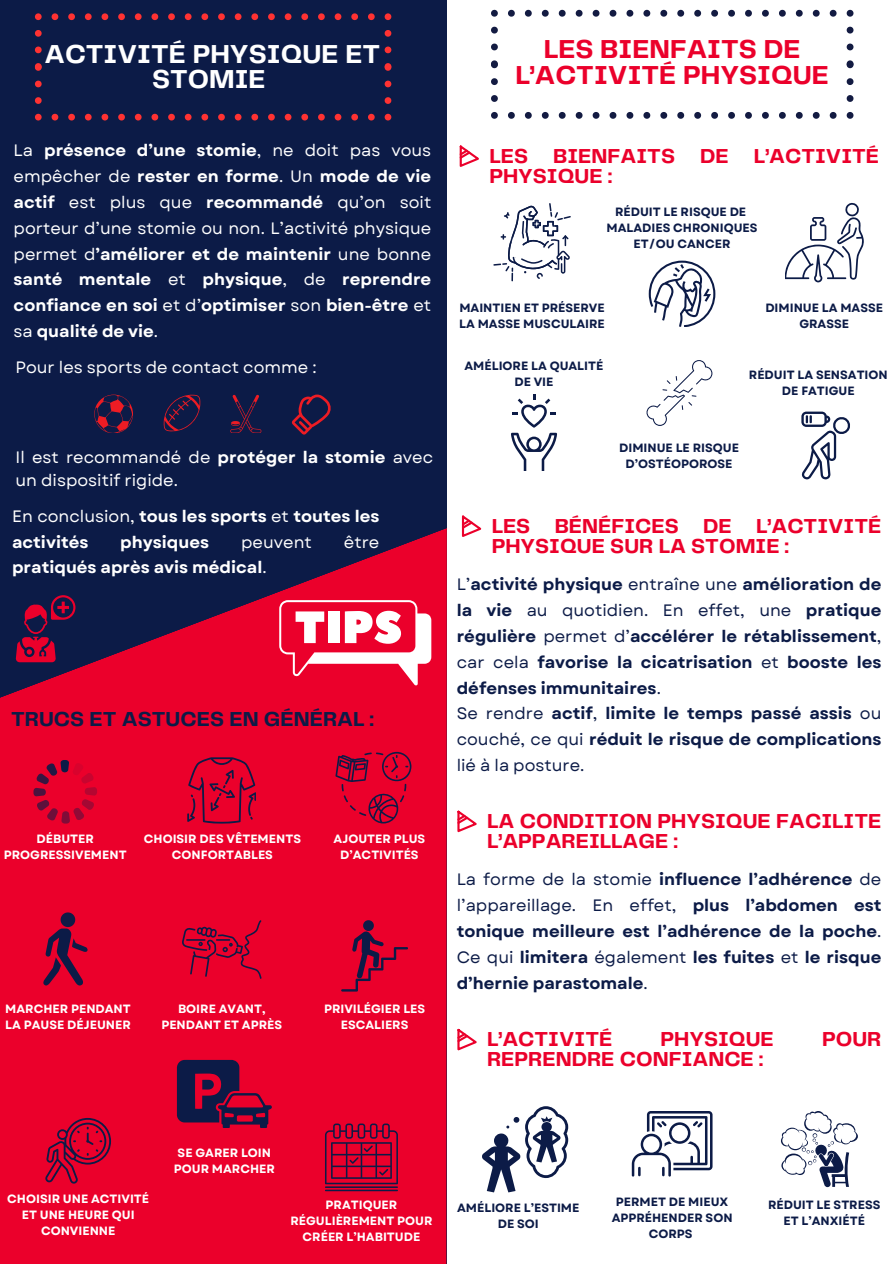
<style>
.page{position:relative;width:893px;height:1264px;background:#fff}
.page>*{position:absolute;margin:0;border:0;box-sizing:border-box;transform-origin:0 0}
.t1{font:700 27px/25.8px "Telegraf";color:#eb002b;text-align:center}
.t2{font:700 27px/25.8px "Telegraf";color:#fff;text-align:center}
.t3{font:700 21px/20.2px "Telegraf";color:#eb002b}
.t4{font:700 21px "Telegraf";color:#0c1b47}
.t5{font:700 16.5px/25.8px "Garet";color:#0c1b47;text-align:justify}
.t6{font:700 16.5px/25.8px "Garet";color:#fff;text-align:justify}
.t7{font:16.5px/22.5px "Garet";color:#fff}
.t8{font:700 12px/16px "Garet";color:#fff;text-align:center}
.t9{font:700 12px/16px "Garet";color:#0c1b47;text-align:center}
.s1{font-weight:400}
.s2{font-weight:700}
</style>
<div class="page">
<div style="left:0;top:0;width:446px;height:1263px;background:#0c1b47"></div>
<svg style="left:0;top:528px;width:447px;height:735px;background:#ce032e"></svg>
<svg style="left:35px;top:13px;width:7px;height:7px"></svg>
<svg style="left:52px;top:13px;width:322px;height:7px"></svg>
<svg style="left:384px;top:13px;width:7px;height:7px"></svg>
<svg style="left:35px;top:30px;width:7px;height:74px"></svg>
<svg style="left:35px;top:114px;width:7px;height:6px"></svg>
<svg style="left:52px;top:114px;width:322px;height:6px"></svg>
<svg style="left:384px;top:114px;width:7px;height:6px"></svg>
<svg style="left:384px;top:30px;width:7px;height:74px"></svg>
<svg style="left:491px;top:10px;width:7px;height:7px"></svg>
<svg style="left:508px;top:10px;width:328px;height:7px"></svg>
<svg style="left:846px;top:10px;width:7px;height:7px"></svg>
<svg style="left:491px;top:27px;width:7px;height:75px"></svg>
<svg style="left:491px;top:112px;width:7px;height:7px"></svg>
<svg style="left:508px;top:112px;width:328px;height:7px"></svg>
<svg style="left:846px;top:112px;width:7px;height:7px"></svg>
<svg style="left:846px;top:27px;width:7px;height:75px"></svg>
<svg style="left:279px;top:600px;width:152px;height:85px;background:#f2607b"></svg>
<svg style="left:341px;top:920px;width:66px;height:71px"></svg>
<svg style="left:177px;top:1059px;width:95px;height:68px"></svg>
<svg style="left:45px;top:1117px;width:66px;height:66px;background:#bc0530"></svg>
<svg style="left:187px;top:757px;width:69px;height:66px;background:#c2042f"></svg>
<svg style="left:325px;top:1123px;width:73px;height:61px;background:#ac0732"></svg>
<hr style="left:325px;top:1186px;width:73px;height:1px;background:#0c1b47">
<hr style="left:325px;top:1189px;width:73px;height:1px;background:#0c1b47">
<svg style="left:335px;top:749px;width:76px;height:74px;background:#c6042f"></svg>
<svg style="left:42px;top:912px;width:46px;height:74px"></svg>
<svg style="left:182px;top:920px;width:79px;height:58px;background:#ca032f"></svg>
<svg style="left:33px;top:760px;width:64px;height:63px;background:#cc032e"></svg>
<svg style="left:16px;top:595px;width:59px;height:67px"></svg>
<svg style="left:292px;top:394px;width:39px;height:40px"></svg>
<svg style="left:230px;top:394px;width:31px;height:39px"></svg>
<svg style="left:164px;top:394px;width:36px;height:38px"></svg>
<svg style="left:94px;top:394px;width:39px;height:39px"></svg>
<svg style="left:459px;top:145px;width:20px;height:22px"></svg>
<svg style="left:648px;top:260px;width:67px;height:67px"></svg>
<svg style="left:493px;top:203px;width:78px;height:78px"></svg>
<svg style="left:785px;top:203px;width:78px;height:79px"></svg>
<svg style="left:511px;top:433px;width:46px;height:38px"></svg>
<svg style="left:512px;top:394px;width:43px;height:33px"></svg>
<svg style="left:801px;top:411px;width:49px;height:68px"></svg>
<svg style="left:646px;top:360px;width:66px;height:65px"></svg>
<svg style="left:461px;top:515px;width:20px;height:22px"></svg>
<svg style="left:457px;top:810px;width:20px;height:22px"></svg>
<svg style="left:457px;top:1028px;width:20px;height:22px"></svg>
<svg style="left:781px;top:1111px;width:76px;height:76px"></svg>
<svg style="left:631px;top:1111px;width:81px;height:65px"></svg>
<svg style="left:482px;top:1106px;width:86px;height:86px"></svg>
<p class="t2" style="left:44px;top:42px;width:337px">ACTIVITÉ PHYSIQUE ET<br>STOMIE</p>
<p class="t6" style="left:14px;top:137px;width:419px"><span class="s1">La</span> présence d’une stomie<span class="s1">, ne doit pas vous empêcher de</span> rester en forme<span class="s1">. Un</span> mode de vie actif <span class="s1">est plus que</span> recommandé <span class="s1">qu’on soit porteur d’une stomie ou non. L’activité physique permet d</span>’améliorer et de maintenir <span class="s1">une bonne </span>santé mentale <span class="s1">et</span> physique<span class="s1">, de</span> reprendre confiance en soi <span class="s1">et d’</span>optimiser <span class="s1">son</span> bien-être <span class="s1">et sa</span> qualité de vie<span class="s1">.</span></p>
<p class="t7" style="left:16px;top:356px;width:303px">Pour les sports de contact comme :</p>
<p class="t7" style="left:16px;top:446px;width:419px">Il est recommandé de <span class="s2">protéger la stomie</span> avec un dispositif rigide.</p>
<p class="t6" style="left:12px;top:503px;width:369px"><span class="s1">En conclusion,</span> tous les sports <span class="s1">et</span> toutes les activités</p>
<p class="t6" style="left:120px;top:529px;width:90px">physiques</p>
<p class="t7" style="left:241px;top:530px;width:72px">peuvent</p>
<p class="t7" style="left:344px;top:530px;width:37px">être</p>
<p class="t6" style="left:12px;top:555px;width:256px">pratiqués après avis médical<span class="s1">.</span></p>
<p class="t4" style="left:11px;top:710px;width:364px">TRUCS ET ASTUCES EN GÉNÉRAL :</p>
<p class="t8" style="left:4px;top:831px;width:124px">DÉBUTER<br>PROGRESSIVEMENT</p>
<p class="t8" style="left:144px;top:831px;width:159px">CHOISIR DES VÊTEMENTS<br>CONFORTABLES</p>
<p class="t8" style="left:333px;top:831px;width:93px">AJOUTER PLUS<br>D’ACTIVITÉS</p>
<p class="t8" style="left:5px;top:1000px;width:127px;text-align:left">MARCHER PENDANT<br>LA PAUSE DÉJEUNER</p>
<p class="t8" style="left:161px;top:1000px;width:122px">BOIRE AVANT,<br>PENDANT ET APRÈS</p>
<p class="t8" style="left:324px;top:1000px;width:103px">PRIVILÉGIER LES<br>ESCALIERS</p>
<p class="t1" style="left:515px;top:37px;width:315px">LES BIENFAITS DE<br>L’ACTIVITÉ PHYSIQUE</p>
<p class="t3" style="left:489px;top:147px;width:391px">LES BIENFAITS DE L’ACTIVITÉ<br>PHYSIQUE :</p>
<p class="t9" style="left:606px;top:203px;width:152px">RÉDUIT LE RISQUE DE<br>MALADIES CHRONIQUES<br>ET/OU CANCER</p>
<p class="t9" style="left:459px;top:300px;width:147px;text-align:left">MAINTIEN ET PRÉSERVE<br>LA MASSE MUSCULAIRE</p>
<p class="t9" style="left:765px;top:300px;width:119px">DIMINUE LA MASSE<br>GRASSE</p>
<p class="t9" style="left:464px;top:358px;width:140px">AMÉLIORE LA QUALITÉ<br>DE VIE</p>
<p class="t9" style="left:748px;top:367px;width:140px">RÉDUIT LA SENSATION<br>DE FATIGUE</p>
<p class="t9" style="left:619px;top:440px;width:121px">DIMINUE LE RISQUE<br>D’OSTÉOPOROSE</p>
<p class="t3" style="left:491px;top:516px;width:391px">LES BÉNÉFICES DE L’ACTIVITÉ<br>PHYSIQUE SUR LA STOMIE :</p>
<p class="t5" style="left:456px;top:571px;width:426px"><span class="s1">L’</span>activité physique <span class="s1">entraîne une</span> amélioration de la vie <span class="s1">au quotidien. En effet, une</span> pratique régulière <span class="s1">permet d’</span>accélérer le rétablissement<span class="s1">, car cela</span> favorise la cicatrisation <span class="s1">et</span> booste les défenses immunitaires<span class="s1">.</span></p>
<p class="t5" style="left:456px;top:701px;width:426px"><span class="s1">Se rendre</span> actif<span class="s1">,</span> limite le temps passé assis <span class="s1">ou couché, ce qui</span> réduit le risque de complications <span class="s1">lié à la posture.</span></p>
<p class="t3" style="left:487px;top:811px;width:396px">LA CONDITION PHYSIQUE FACILITE<br>L’APPAREILLAGE :</p>
<p class="t5" style="left:456px;top:866px;width:426px"><span class="s1">La forme de la stomie</span> influence l’adhérence <span class="s1">de l’appareillage. En effet,</span> plus l’abdomen est tonique meilleure est l’adhérence de la poche<span class="s1">.<br>Ce qui</span> limitera <span class="s1">également</span> les fuites <span class="s1">et</span> le risque d’hernie parastomale<span class="s1">.</span></p>
<p class="t3" style="left:487px;top:1030px;width:127px">L’ACTIVITÉ</p>
<p class="t3" style="left:660px;top:1030px;width:115px">PHYSIQUE</p>
<p class="t3" style="left:822px;top:1030px;width:61px">POUR</p>
<p class="t3" style="left:487px;top:1050px;width:277px">REPRENDRE CONFIANCE :</p>
<p class="t8" style="left:7px;top:1191px;width:143px">CHOISIR UNE ACTIVITÉ<br>ET UNE HEURE QUI<br>CONVIENNE</p>
<p class="t8" style="left:174px;top:1145px;width:103px">SE GARER LOIN<br>POUR MARCHER</p>
<p class="t8" style="left:290px;top:1196px;width:144px">PRATIQUER<br>RÉGULIÈREMENT POUR<br>CRÉER L’HABITUDE</p>
<p class="t9" style="left:457px;top:1199px;width:124px">AMÉLIORE L’ESTIME<br>DE SOI</p>
<p class="t9" style="left:611px;top:1194px;width:122px">PERMET DE MIEUX<br>APPRÉHENDER SON<br>CORPS</p>
<p class="t9" style="left:768px;top:1196px;width:114px">RÉDUIT LE STRESS<br>ET L’ANXIÉTÉ</p>
</div>
